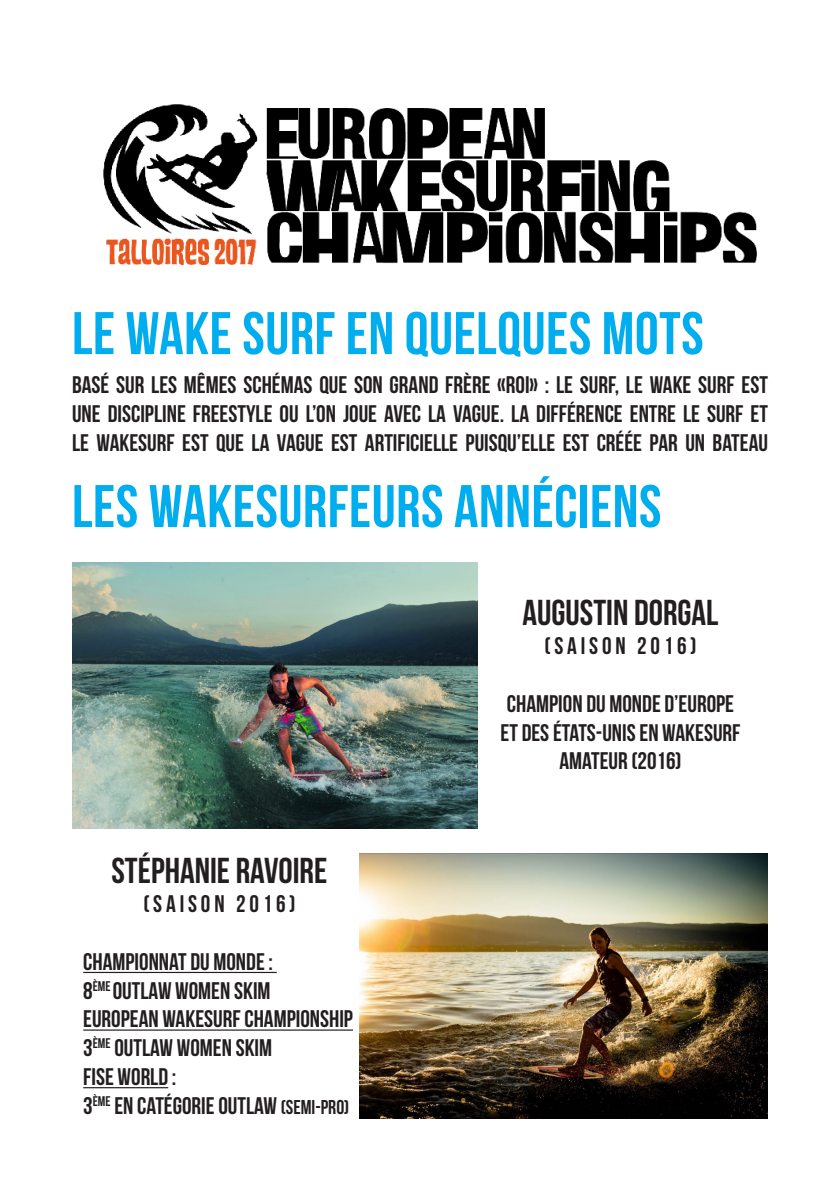
<style>
.page{position:relative;width:840px;height:1191px;background:#fff}
.page>*{position:absolute;margin:0;border:0;box-sizing:border-box;transform-origin:0 0}
.t1{font:60px "Bebas Neue";letter-spacing:.01em;color:#00aeef}
.t2{font:36px "Bebas Neue";color:#231f20}
.t3{font:24px/28.8px "Bebas Neue";color:#231f20;text-align:justify}
.t4{font:24px "Bebas Neue";letter-spacing:.16em;color:#231f20}
.s1{font-size:20px}
</style>
<div class="page">
<img style="left:103px;top:105px;width:652px;height:159px">
<img style="left:359px;top:853px;width:408px;height:266px">
<hr style="left:83px;top:972px;width:193px;height:1px;background:#231f20">
<hr style="left:83px;top:1029px;width:270px;height:1px;background:#231f20">
<hr style="left:83px;top:1087px;width:85px;height:1px;background:#231f20">
<img style="left:72px;top:562px;width:405px;height:266px">
<p class="t1" style="left:72px;top:300px;width:632px">LE WAKE SURF EN QUELQUES MOTS</p>
<p class="t3" style="left:72px;top:370px;width:697px">BASÉ SUR LES MÊMES SCHÉMAS QUE SON GRAND FRÈRE «ROI» : LE SURF, LE WAKE SURF EST UNE DISCIPLINE FREESTYLE OU L’ON JOUE AVEC LA VAGUE. LA DIFFÉRENCE ENTRE LE SURF ET LE WAKESURF EST QUE LA VAGUE EST ARTIFICIELLE PUISQU’ELLE EST CRÉÉE PAR UN BATEAU</p>
<p class="t1" style="left:72px;top:473px;width:590px">LES WAKESURFEURS ANNÉCIENS</p>
<p class="t2" style="left:522px;top:593px;width:197px">AUGUSTIN DORGAL</p>
<p class="t4" style="left:544px;top:632px;width:153px">(SAISON 2016)</p>
<p class="t2" style="left:111px;top:851px;width:217px">STÉPHANIE RAVOIRE</p>
<p class="t4" style="left:143px;top:890px;width:153px">(SAISON 2016)</p>
<p class="t3" style="left:83px;top:946px;width:191px">CHAMPIONNAT DU MONDE :</p>
<p class="t3" style="left:83px;top:975px;width:189px">8<sup>ÈME</sup> OUTLAW WOMEN SKIM</p>
<p class="t3" style="left:83px;top:1004px;width:271px">EUROPEAN WAKESURF CHAMPIONSHIP</p>
<p class="t3" style="left:83px;top:1033px;width:190px">3<sup>ÈME</sup> OUTLAW WOMEN SKIM</p>
<p class="t3" style="left:83px;top:1062px;width:95px">FISE WORLD :</p>
<p class="t3" style="left:83px;top:1090px;width:267px">3<sup>ÈME</sup> EN CATÉGORIE OUTLAW <span class="s1">(SEMI-PRO)</span></p>
<p class="t3" style="left:500px;top:689px;width:241px;text-align:center">CHAMPION DU MONDE D’EUROPE<br>ET DES ÉTATS-UNIS EN WAKESURF<br>AMATEUR (2016)</p>
</div>
